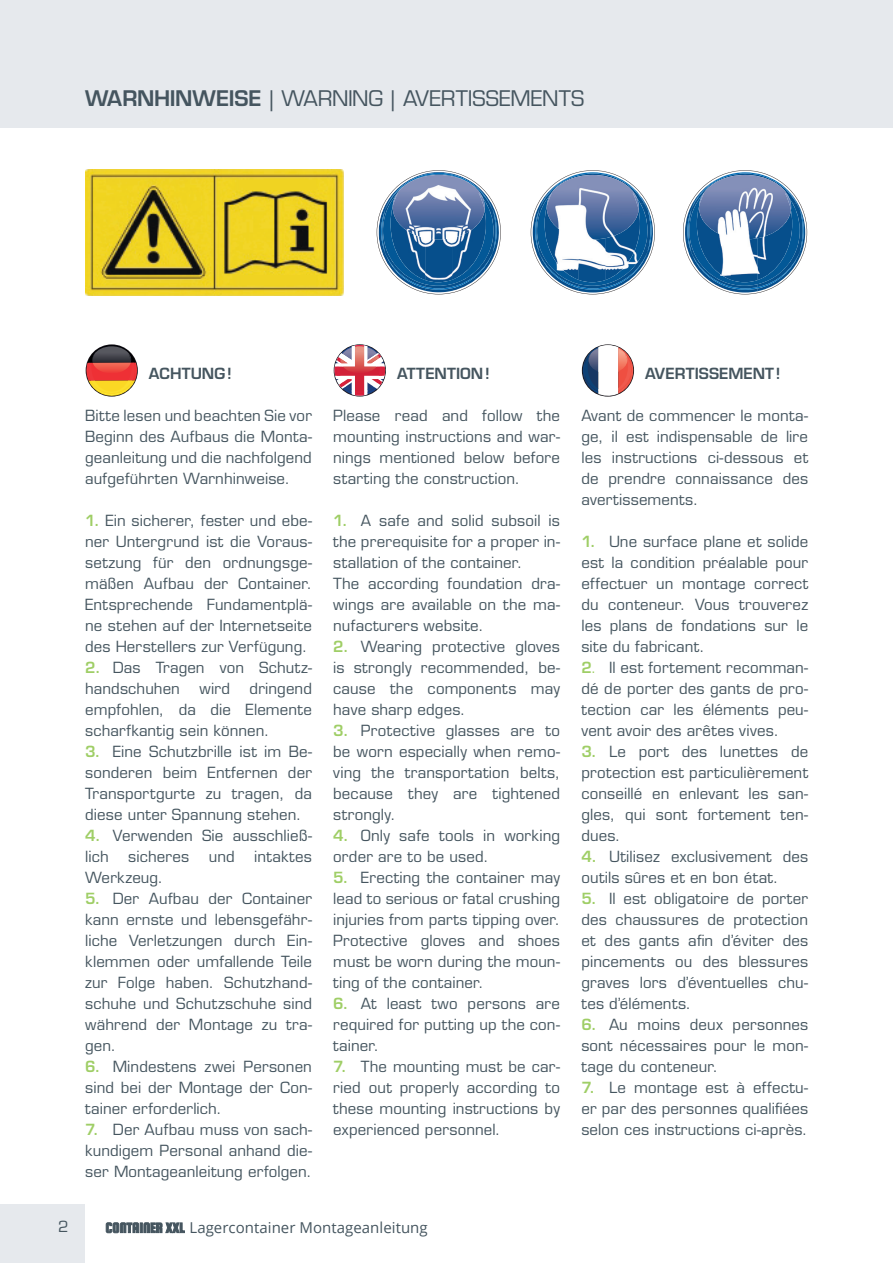
<style>
.page{position:relative;width:893px;height:1263px;background:#fff}
.page>*{position:absolute;margin:0;border:0;box-sizing:border-box;transform-origin:0 0}
.t1{font:21px "Eurostile LT Std";letter-spacing:-.01em;color:#45555f}
.t2{font:15px/21px "Eurostile LT Std";letter-spacing:.01em;color:#45555f;text-align:justify}
.t3{font:15px "Open Sans";letter-spacing:.005em;color:#45555f}
.t4{font:600 15px "Eurostile LT Std";color:#45555f}
.t5{font:600 15px "Eurostile LT Std";color:#9fce66}
.s1{font-weight:600}
.s2{font-weight:600;color:#9fce66}
.s3{font-weight:400;color:#45555f}
.s4{font-family:"Squada One"}
.s5{color:#9fce66}
</style>
<div class="page">
<img style="left:85px;top:169px;width:259px;height:126px">
<svg style="left:531px;top:170px;width:124px;height:124px"></svg>
<img style="left:538px;top:172px;width:110px;height:39px">
<img style="left:547px;top:175px;width:92px;height:64px">
<img style="left:547px;top:193px;width:92px;height:17px">
<svg style="left:377px;top:170px;width:82px;height:124px"></svg>
<img style="left:379px;top:174px;width:46px;height:117px">
<img style="left:425px;top:172px;width:34px;height:1px">
<img style="left:452px;top:202px;width:49px;height:89px">
<img style="left:425px;top:290px;width:27px;height:2px">
<img style="left:383px;top:195px;width:110px;height:91px">
<img style="left:381px;top:210px;width:4px;height:43px">
<img style="left:493px;top:209px;width:4px;height:43px">
<img style="left:384px;top:251px;width:109px;height:39px">
<img style="left:384px;top:173px;width:109px;height:39px">
<img style="left:393px;top:175px;width:92px;height:64px">
<img style="left:393px;top:193px;width:92px;height:17px">
<svg style="left:683px;top:170px;width:124px;height:124px"></svg>
<img style="left:691px;top:172px;width:109px;height:39px">
<img style="left:699px;top:175px;width:92px;height:64px">
<img style="left:699px;top:193px;width:92px;height:17px">
<div style="left:0;top:0;width:893px;height:127px;background:#e6e9ed"></div>
<svg style="left:85px;top:345px;width:53px;height:52px"></svg>
<img style="left:92px;top:346px;width:39px;height:27px">
<img style="left:92px;top:354px;width:39px;height:7px">
<svg style="left:333px;top:345px;width:53px;height:52px"></svg>
<svg style="left:581px;top:345px;width:54px;height:52px"></svg>
<div style="left:0;top:1205px;width:85px;height:58px;background:#e6e9ed"></div>
<h1 class="t1" style="left:85px;top:86px;width:501px"><span class="s1">WARNHINWEISE</span> | Warning | Avertissements</h1>
<p class="t4" style="left:149px;top:364px;width:84px">ACHTUNG!</p>
<p class="t2" style="left:85px;top:405px;width:228px">Bitte lesen und beachten Sie vor Beginn des Aufbaus die Monta&shy;geanleitung und die nachfolgend aufgeführten Warnhinweise.</p>
<p class="t2" style="left:85px;top:510px;width:228px"><span class="s2">1.</span> Ein sicherer, fester und ebe&shy;ner Untergrund ist die Voraus&shy;setzung für den ordnungsge&shy;mäßen Aufbau der Container.<br>Entsprechende Fundamentplä&shy;ne stehen auf der Internetseite des Herstellers zur Verfügung.</p>
<p class="t2" style="left:85px;top:657px;width:228px"><span class="s2">2.</span> Das Tragen von Schutz&shy;handschuhen</p>
<p class="t2" style="left:85px;top:678px;width:228px;text-indent:164px">dringend empfohlen, da die Elemente scharfkantig sein können.</p>
<p class="t2" style="left:85px;top:741px;width:228px"><span class="s2">3.</span> Eine Schutzbrille ist im Be&shy;sonderen beim Entfernen der Transportgurte zu tragen, da diese unter Spannung stehen.</p>
<p class="t2" style="left:85px;top:825px;width:228px"><span class="s2">4.</span> Verwenden Sie ausschließ&shy;lich</p>
<p class="t2" style="left:199px;top:678px;width:32px">wird</p>
<p class="t2" style="left:128px;top:846px;width:63px">sicheres</p>
<p class="t2" style="left:209px;top:846px;width:27px">und</p>
<p class="t2" style="left:254px;top:846px;width:59px">intaktes</p>
<p class="t2" style="left:85px;top:867px;width:79px">Werkzeug.</p>
<p class="t2" style="left:85px;top:888px;width:228px"><span class="s2">5.</span> Der Aufbau der Container kann ernste und lebensgefähr&shy;liche Verletzungen durch Ein&shy;klemmen oder umfallende Teile zur Folge haben. Schutzhand&shy;schuhe und Schutzschuhe sind während der Montage zu tra&shy;gen.</p>
<p class="t2" style="left:85px;top:1056px;width:228px"><span class="s2">6.</span> Mindestens zwei Personen sind bei der Montage der Con&shy;tainer erforderlich.</p>
<p class="t2" style="left:85px;top:1119px;width:228px"><span class="s2">7.</span> Der Aufbau muss von sach&shy;kundigem Personal anhand die&shy;ser Montageanleitung erfolgen.</p>
<p class="t4" style="left:397px;top:364px;width:11px">ATT</p>
<p class="t4" style="left:425px;top:364px;width:66px">ENTION!</p>
<p class="t2" style="left:333px;top:405px;width:228px">Please read and follow the mounting instructions and war&shy;nings mentioned below before starting the construction.</p>
<p class="t5" style="left:333px;top:511px;width:28px">1. <span class="s3">A</span></p>
<p class="t2" style="left:333px;top:510px;width:228px;text-align:left;text-indent:46px">safe and solid subsoil is the prerequisite for a proper in&shy;stallation of the container.<br>The according foundation dra&shy;wings are available on the ma&shy;nufacturers website.</p>
<p class="t2" style="left:333px;top:636px;width:228px"><span class="s2">2.</span> Wearing protective gloves is strongly recommended, be&shy;cause the components may have sharp edges.</p>
<p class="t2" style="left:333px;top:720px;width:228px"><span class="s2">3.</span> Protective glasses are to be worn especially when remo&shy;ving the transportation belts, because they are tightened strongly.</p>
<p class="t2" style="left:333px;top:825px;width:228px"><span class="s2">4.</span> Only safe tools in working order are to be used.</p>
<p class="t2" style="left:333px;top:867px;width:228px"><span class="s2">5.</span> Erecting the container may lead to serious or fatal crushing injuries from parts tipping over.<br>Protective gloves and shoes must be worn during the moun&shy;ting of the container.</p>
<p class="t2" style="left:333px;top:993px;width:228px"><span class="s2">6.</span> At least two persons are required for putting up the con&shy;tainer.</p>
<p class="t2" style="left:333px;top:1056px;width:228px"><span class="s2">7.</span> The mounting must be car&shy;ried out properly according to these mounting instructions by experienced personnel.</p>
<p class="t2" style="left:58px;top:1216px;width:12px">2</p>
<p class="t3" style="left:105px;top:1217px;width:324px"><span class="s4">CONTAINER XXL</span> Lagercontainer Montageanleitung</p>
<p class="t4" style="left:645px;top:364px;width:137px">AVERTISSEMENT !</p>
<p class="t2" style="left:581px;top:405px;width:228px">Avant de commencer le monta&shy;ge, il est indispensable de lire les instructions ci-dessous et de prendre connaissance des avertissements.</p>
<p class="t2" style="left:581px;top:531px;width:228px"><span class="s2">1.</span> Une surface plane et solide est la condition préalable pour effectuer un montage correct du conteneur. Vous trouverez les plans de fondations sur le site du fabricant.</p>
<p class="t2" style="left:581px;top:657px;width:228px"><span class="s2">2</span><span class="s5">.</span> Il est fortement recomman&shy;dé de porter des gants de pro&shy;tection car les éléments peu&shy;vent avoir des arêtes vives.</p>
<p class="t2" style="left:581px;top:741px;width:228px"><span class="s2">3.</span> Le port des lunettes de protection est particulièrement conseillé en enlevant les san&shy;gles, qui sont fortement ten&shy;dues.</p>
<p class="t2" style="left:581px;top:846px;width:228px"><span class="s2">4.</span> Utilisez exclusivement des outils sûres et en bon état.</p>
<p class="t2" style="left:581px;top:888px;width:228px"><span class="s2">5.</span> Il est obligatoire de porter des chaussures de protection et des gants afin d’éviter des pincements ou des blessures graves lors d’éventuelles chu&shy;tes d’éléments.</p>
<p class="t2" style="left:581px;top:1014px;width:228px"><span class="s2">6.</span> Au moins deux personnes sont nécessaires pour le mon&shy;tage du conteneur.</p>
<p class="t2" style="left:581px;top:1077px;width:228px"><span class="s2">7.</span> Le montage est à effectu&shy;er par des personnes qualifiées selon ces instructions ci-après.</p>
</div>
